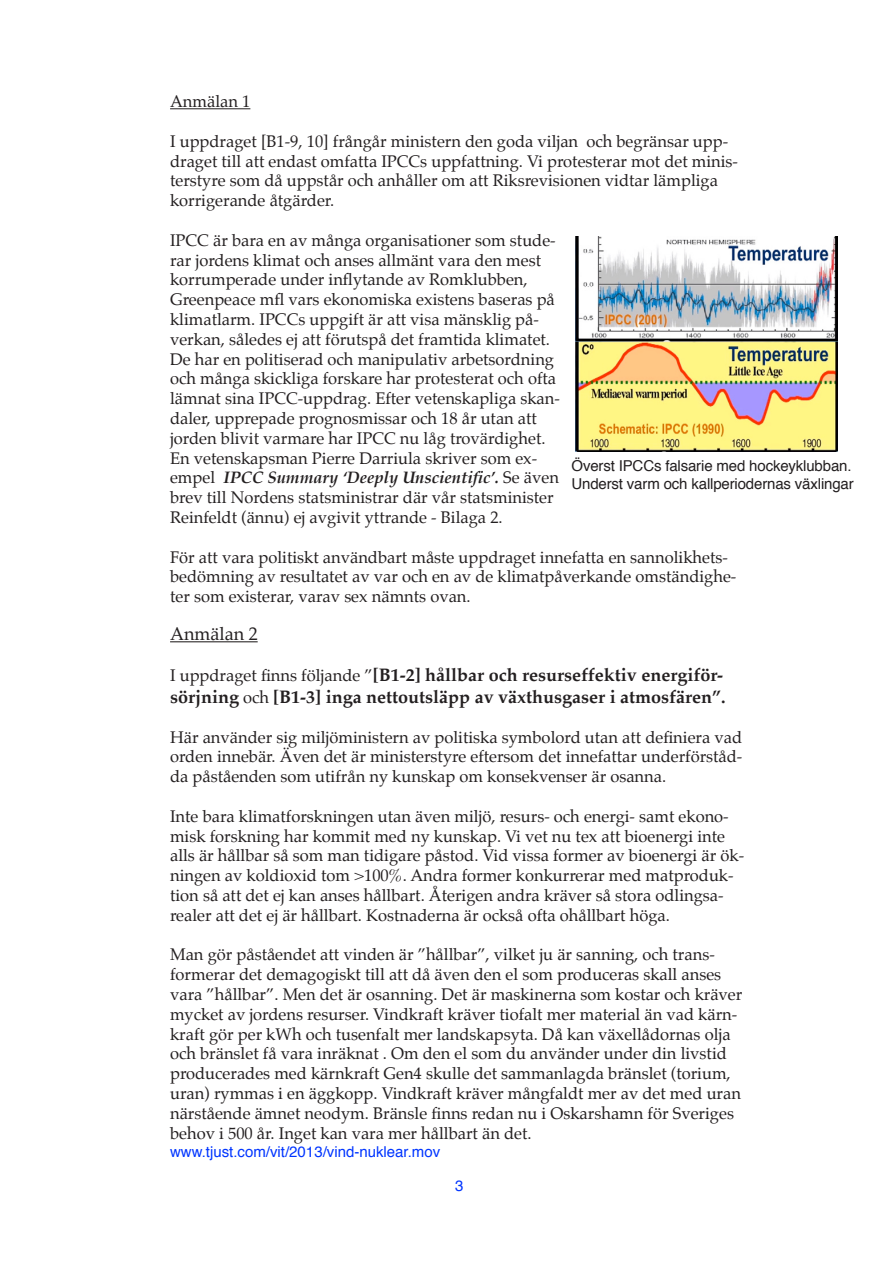
<style>
.page{position:relative;width:893px;height:1263px;background:#fff}
.page>*{position:absolute;margin:0;border:0;box-sizing:border-box;transform-origin:0 0}
.t1{font:700 18px/21.6px "Palatino";color:#231f20}
.t2{font:18px "Palatino";color:#231f20}
.t3{font:16.5px/19.8px "Palatino";color:#231f20}
.t4{font:15px/18px "Helvetica";letter-spacing:-.01em;color:#231f20}
.t5{font:15px "Helvetica";color:#0035ff}
.s1{font-weight:700;font-style:italic}
.s2{font-weight:400;font-size:16.5px}
</style>
<div class="page">
<hr style="left:170px;top:108px;width:80px;height:1px;background:#231f20">
<hr style="left:170px;top:641px;width:88px;height:1px;background:#231f20">
<img style="left:575px;top:236px;width:262px;height:216px">
<p class="t3" style="left:170px;top:92px;width:82px">Anmälan 1</p>
<p class="t3" style="left:170px;top:131px;width:569px">I uppdraget [B1-9, 10] frångår ministern den goda viljan och begränsar upp&shy;draget till att endast omfatta IPCCs uppfattning. Vi protesterar mot det minis&shy;terstyre som då uppstår och anhåller om att Riksrevisionen vidtar lämpliga korrigerande åtgärder.</p>
<p class="t3" style="left:170px;top:230px;width:391px">IPCC är bara en av många organisationer som stude&shy;rar jordens klimat och anses allmänt vara den mest korrumperade under inflytande av Romklubben, Greenpeace mfl vars ekonomiska existens baseras på klimatlarm. IPCCs uppgift är att visa mänsklig på&shy;verkan, således ej att förutspå det framtida klimatet.<br>De har en politiserad och manipulativ arbetsordning och många skickliga forskare har protesterat och ofta lämnat sina IPCC-uppdrag. Efter vetenskapliga skan&shy;daler, upprepade prognosmissar och 18 år utan att jorden blivit varmare har IPCC nu låg trovärdighet.<br>En vetenskapsman Pierre Darriula skriver som ex&shy;empel <span class="s1">IPCC Summary ‘Deeply Unscientific’.</span> Se även brev till Nordens statsministrar där vår statsminister Reinfeldt (ännu) ej avgivit yttrande - Bilaga 2.</p>
<p class="t3" style="left:170px;top:547px;width:568px">För att vara politiskt användbart måste uppdraget innefatta en sannolikhets&shy;bedömning av resultatet av var och en av de klimatpåverkande omständighe&shy;ter som existerar, varav sex nämnts ovan.</p>
<p class="t2" style="left:170px;top:619px;width:89px">Anmälan 2</p>
<p class="t1" style="left:170px;top:664px;width:557px"><span class="s2">I uppdraget finns följande ”</span>[B1-2] hållbar och resurseffektiv energiför&shy;sörjning <span class="s2">och</span> [B1-3] inga nettoutsläpp av växthusgaser i atmosfären”.</p>
<p class="t3" style="left:170px;top:727px;width:574px;text-align:justify">Här använder sig miljöministern av politiska symbolord utan att definiera vad orden innebär. Även det är ministerstyre eftersom det innefattar underförståd&shy;da påståenden som utifrån ny kunskap om konsekvenser är osanna.</p>
<p class="t3" style="left:170px;top:806px;width:576px">Inte bara klimatforskningen utan även miljö, resurs- och energi- samt ekono&shy;misk forskning har kommit med ny kunskap. Vi vet nu tex att bioenergi inte alls är hållbar så som man tidigare påstod. Vid vissa former av bioenergi är ök&shy;ningen av koldioxid tom &gt;100%. Andra former konkurrerar med matproduk&shy;tion så att det ej kan anses hållbart. Återigen andra kräver så stora odlingsa&shy;realer att det ej är hållbart. Kostnaderna är också ofta ohållbart höga.</p>
<p class="t3" style="left:170px;top:945px;width:574px">Man gör påståendet att vinden är ”hållbar”, vilket ju är sanning, och trans&shy;formerar det demagogiskt till att då även den el som produceras skall anses vara ”hållbar”. Men det är osanning. Det är maskinerna som kostar och kräver mycket av jordens resurser. Vindkraft kräver tiofalt mer material än vad kärn&shy;kraft gör per kWh och tusenfalt mer landskapsyta. Då kan växellådornas olja och bränslet få vara inräknat . Om den el som du använder under din livstid producerades med kärnkraft Gen4 skulle det sammanlagda bränslet (torium, uran) rymmas i en äggkopp. Vindkraft kräver mångfaldt mer av det med uran närstående ämnet neodym. Bränsle finns redan nu i Oskarshamn för Sveriges behov i 500 år. Inget kan vara mer hållbart än det.</p>
<p class="t5" style="left:170px;top:1140px;width:272px">www.tjust.com/vit/2013/vind-nuklear.mov</p>
<p class="t4" style="left:571px;top:457px;width:284px">Överst IPCCs falsarie med hockeyklubban.<br>Underst varm och kallperiodernas växlingar</p>
<p class="t5" style="left:455px;top:1174px;width:10px">3</p>
</div>
